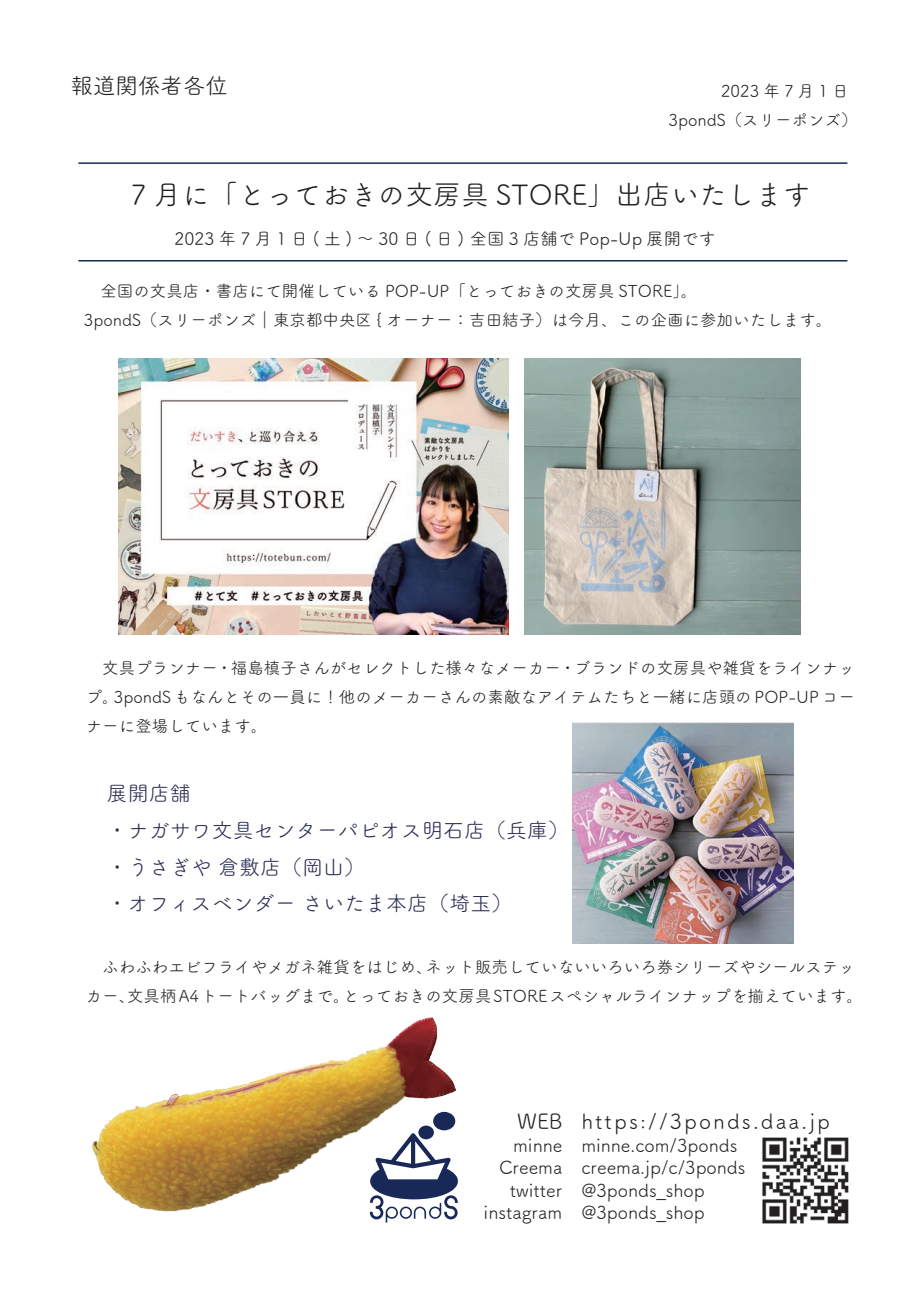
<style>
.page{position:relative;width:919px;height:1289px;background:#fff}
.page>*{position:absolute;margin:0;border:0;box-sizing:border-box;transform-origin:0 0}
.t1{font:27.9px "Tsuku A Rd Gothic Std R";color:#231f20}
.t2{font:22.5px "Tsuku A Rd Gothic Std R";color:#231f20}
.t3{font:21px/36.8px "Tsuku A Rd Gothic Std R";color:#2a2e54}
.t4{font:21px "Tsuku A Rd Gothic Std R";letter-spacing:.1em;color:#231f20}
.t5{font:18px/22.5px "Tsuku A Rd Gothic Std R";color:#231f20;text-align:right}
.t6{font:17.25px "Tsuku A Rd Gothic Std R";color:#231f20}
.t7{font:16.5px/28.8px "Tsuku A Rd Gothic Std R";color:#231f20}
.t8{font:16.5px "Tsuku A Rd Gothic Std R";letter-spacing:.25em;color:#231f20}
</style>
<div class="page">
<svg style="left:370px;top:1174px;width:88px;height:48px"></svg>
<hr style="left:78px;top:162px;width:769px;height:2px;background:#182958">
<hr style="left:78px;top:260px;width:769px;height:1px;background:#182958">
<img style="left:762px;top:1137px;width:87px;height:87px">
<img style="left:118px;top:358px;width:390px;height:276px">
<img style="left:525px;top:358px;width:275px;height:276px">
<img style="left:572px;top:722px;width:221px;height:221px">
<img style="left:92px;top:1017px;width:363px;height:194px">
<h2 class="t2" style="left:70px;top:69px;width:159px">報道関係者各位</h2>
<p class="t8" style="left:721px;top:78px;width:129px">2023年7月1日</p>
<p class="t7" style="left:668px;top:105px;width:191px">3pondS（スリーポンズ）</p>
<h1 class="t1" style="left:131px;top:174px;width:681px">7 月に「とっておきの文房具 STORE」出店いたします</h1>
<p class="t6" style="left:174px;top:226px;width:543px">2023年7月1日(土)～30日(日) 全国3店舗でPop-Up展開です</p>
<p class="t7" style="left:84px;top:275px;width:750px">　全国の文具店・書店にて開催している POP-UP「とっておきの文房具 STORE」。<br>3pondS（スリーポンズ｜東京都中央区 { オーナー：吉田結子）は今月、この企画に参加いたします。</p>
<p class="t7" style="left:86px;top:652px;width:770px;text-align:justify">　文具プランナー・福島槙子さんがセレクトした様々なメーカー・ブランドの文房具や雑貨をラインナップ。3pondS もなんとその一員に！他のメーカーさんの素敵なアイテムたちと一緒に店頭の POP-UP コーナーに登場しています。</p>
<p class="t3" style="left:86px;top:773px;width:485px">　展開店舗<br>　・ナガサワ文具センターパピオス明石店（兵庫）　・うさぎや 倉敷店（岡山）<br>　・オフィスベンダー さいたま本店（埼玉）</p>
<p class="t7" style="left:86px;top:951px;width:778px">　ふわふわエビフライやメガネ雑貨をはじめ、ネット販売していないいろいろ券シリーズやシールステッカー、文具柄A4トートバッグまで。とっておきの文房具STOREスペシャルラインナップを揃えています。</p>
<p class="t4" style="left:517px;top:1105px;width:47px">WEB</p>
<p class="t5" style="left:483px;top:1132px;width:80px">minne<br>Creema twitter instagram</p>
<p class="t4" style="left:581px;top:1105px;width:250px">https://3ponds.daa.jp</p>
<p class="t5" style="left:581px;top:1132px;width:166px;text-align:left">minne.com/3ponds creema.jp/c/3ponds @3ponds_shop @3ponds_shop</p>
</div>
